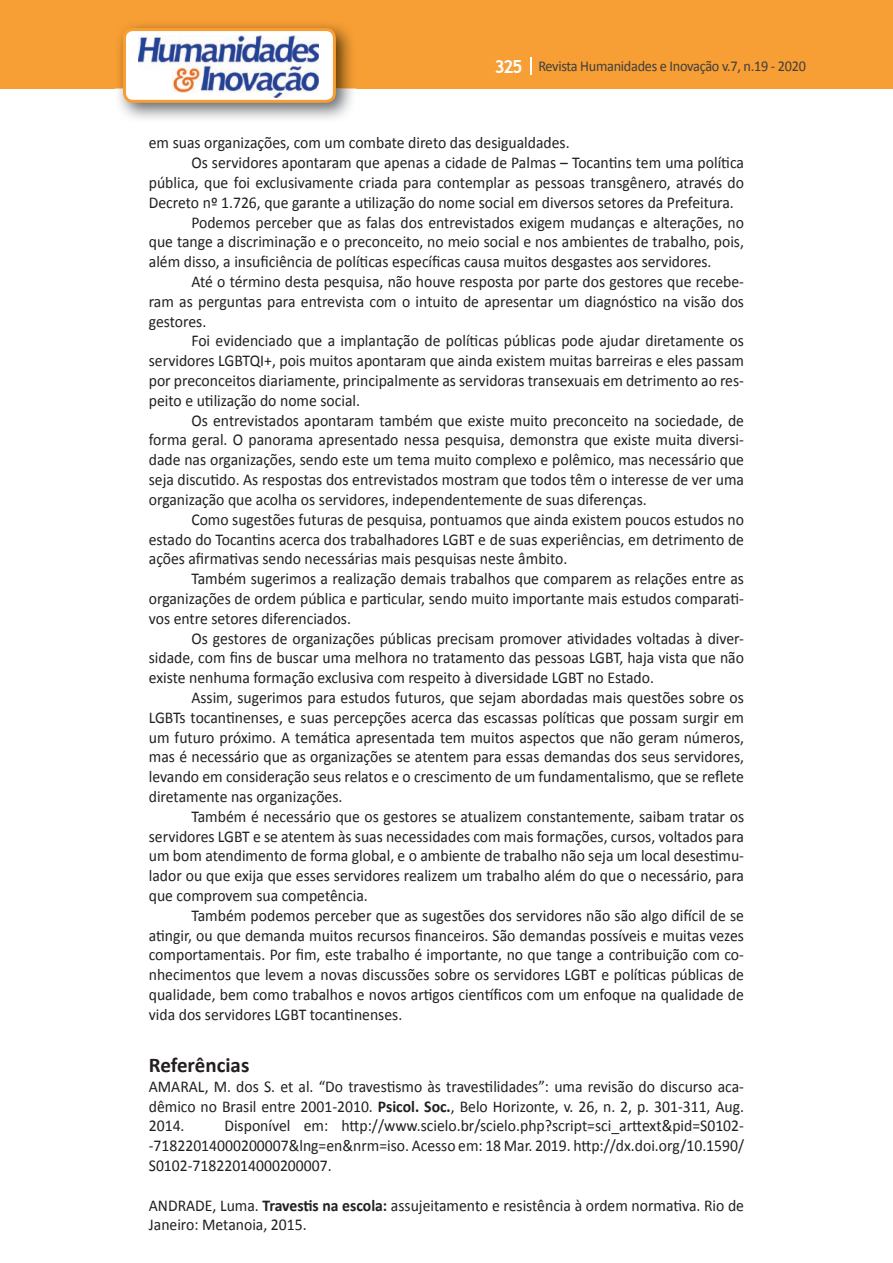
<style>
.page{position:relative;width:893px;height:1263px;background:#fff}
.page>*{position:absolute;margin:0;border:0;box-sizing:border-box;transform-origin:0 0}
.t1{font:700 21px "Calibri";color:#231f20}
.t2{font:16.5px/19.8px "Calibri";color:#231f20;text-align:justify;scale:.95 1}
.t3{font:15px "Calibri";letter-spacing:-.02em;color:#3e3e3f;scale:.95 1}
.s1{font-family:"Trebuchet MS";font-weight:700;font-size:18px;color:#fff}
.s2{font-weight:700}
</style>
<div class="page">
<div style="left:0;top:0;width:893px;height:88px;background:#f79e34"></div>
<svg style="left:530px;top:57px;width:2px;height:18px"></svg>
<img style="left:115px;top:24px;width:241px;height:95px">
<svg style="left:123px;top:28px;width:213px;height:75px"></svg>
<p class="t3" style="left:495px;top:57px;width:329px"><span class="s1">325</span> Revista Humanidades e Inovação v.7, n.19 - 2020</p>
<p class="t2" style="left:149px;top:133px;width:444px">em suas organizações, com um combate direto das desigualdades.</p>
<p class="t2" style="left:191px;top:153px;width:583px">Os servidores apontaram que apenas a cidade de Palmas – Tocantins tem uma política</p>
<p class="t2" style="left:149px;top:173px;width:628px">pública, que foi exclusivamente criada para contemplar as pessoas transgênero, através do</p>
<p class="t2" style="left:149px;top:193px;width:617px">Decreto nº 1.726, que garante a utilização do nome social em diversos setores da Prefeitura.</p>
<p class="t2" style="left:191px;top:212px;width:583px">Podemos perceber que as falas dos entrevistados exigem mudanças e alterações, no</p>
<p class="t2" style="left:149px;top:232px;width:628px">que tange a discriminação e o preconceito, no meio social e nos ambientes de trabalho, pois,</p>
<p class="t2" style="left:149px;top:252px;width:594px">além disso, a insuficiência de políticas específicas causa muitos desgastes aos servidores.</p>
<p class="t2" style="left:191px;top:272px;width:583px">Até o término desta pesquisa, não houve resposta por parte dos gestores que recebe-</p>
<p class="t2" style="left:149px;top:292px;width:628px">ram as perguntas para entrevista com o intuito de apresentar um diagnóstico na visão dos</p>
<p class="t2" style="left:149px;top:311px;width:62px">gestores.</p>
<p class="t2" style="left:191px;top:331px;width:583px">Foi evidenciado que a implantação de políticas públicas pode ajudar diretamente os</p>
<p class="t2" style="left:149px;top:351px;width:628px">servidores LGBTQI+, pois muitos apontaram que ainda existem muitas barreiras e eles passam</p>
<p class="t2" style="left:149px;top:371px;width:628px">por preconceitos diariamente, principalmente as servidoras transexuais em detrimento ao res-</p>
<p class="t2" style="left:149px;top:391px;width:224px">peito e utilização do nome social.</p>
<p class="t2" style="left:191px;top:410px;width:583px">Os entrevistados apontaram também que existe muito preconceito na sociedade, de</p>
<p class="t2" style="left:149px;top:430px;width:628px">forma geral. O panorama apresentado nessa pesquisa, demonstra que existe muita diversi-</p>
<p class="t2" style="left:149px;top:450px;width:628px">dade nas organizações, sendo este um tema muito complexo e polêmico, mas necessário que</p>
<p class="t2" style="left:149px;top:470px;width:628px">seja discutido. As respostas dos entrevistados mostram que todos têm o interesse de ver uma</p>
<p class="t2" style="left:149px;top:490px;width:526px">organização que acolha os servidores, independentemente de suas diferenças.</p>
<p class="t2" style="left:191px;top:509px;width:583px">Como sugestões futuras de pesquisa, pontuamos que ainda existem poucos estudos no</p>
<p class="t2" style="left:149px;top:529px;width:628px">estado do Tocantins acerca dos trabalhadores LGBT e de suas experiências, em detrimento de</p>
<p class="t2" style="left:149px;top:549px;width:442px">ações afirmativas sendo necessárias mais pesquisas neste âmbito.</p>
<p class="t2" style="left:191px;top:569px;width:583px">Também sugerimos a realização demais trabalhos que comparem as relações entre as</p>
<p class="t2" style="left:149px;top:589px;width:628px">organizações de ordem pública e particular, sendo muito importante mais estudos comparati-</p>
<p class="t2" style="left:149px;top:608px;width:214px">vos entre setores diferenciados.</p>
<p class="t2" style="left:191px;top:628px;width:583px">Os gestores de organizações públicas precisam promover atividades voltadas à diver-</p>
<p class="t2" style="left:149px;top:648px;width:628px">sidade, com fins de buscar uma melhora no tratamento das pessoas LGBT, haja vista que não</p>
<p class="t2" style="left:149px;top:668px;width:533px">existe nenhuma formação exclusiva com respeito à diversidade LGBT no Estado.</p>
<p class="t2" style="left:191px;top:688px;width:583px">Assim, sugerimos para estudos futuros, que sejam abordadas mais questões sobre os</p>
<p class="t2" style="left:149px;top:707px;width:628px">LGBTs tocantinenses, e suas percepções acerca das escassas políticas que possam surgir em</p>
<p class="t2" style="left:149px;top:727px;width:628px">um futuro próximo. A temática apresentada tem muitos aspectos que não geram números,</p>
<p class="t2" style="left:149px;top:747px;width:628px">mas é necessário que as organizações se atentem para essas demandas dos seus servidores,</p>
<p class="t2" style="left:149px;top:767px;width:628px">levando em consideração seus relatos e o crescimento de um fundamentalismo, que se reflete</p>
<p class="t2" style="left:149px;top:787px;width:205px">diretamente nas organizações.</p>
<p class="t2" style="left:191px;top:806px;width:583px">Também é necessário que os gestores se atualizem constantemente, saibam tratar os</p>
<p class="t2" style="left:149px;top:826px;width:628px">servidores LGBT e se atentem às suas necessidades com mais formações, cursos, voltados para</p>
<p class="t2" style="left:149px;top:846px;width:628px">um bom atendimento de forma global, e o ambiente de trabalho não seja um local desestimu-</p>
<p class="t2" style="left:149px;top:866px;width:628px">lador ou que exija que esses servidores realizem um trabalho além do que o necessário, para</p>
<p class="t2" style="left:149px;top:886px;width:232px">que comprovem sua competência.</p>
<p class="t2" style="left:191px;top:905px;width:583px">Também podemos perceber que as sugestões dos servidores não são algo difícil de se</p>
<p class="t2" style="left:149px;top:925px;width:628px">atingir, ou que demanda muitos recursos financeiros. São demandas possíveis e muitas vezes</p>
<p class="t2" style="left:149px;top:945px;width:628px">comportamentais. Por fim, este trabalho é importante, no que tange a contribuição com co-</p>
<p class="t2" style="left:149px;top:965px;width:628px">nhecimentos que levem a novas discussões sobre os servidores LGBT e políticas públicas de</p>
<p class="t2" style="left:149px;top:985px;width:628px">qualidade, bem como trabalhos e novos artigos científicos com um enfoque na qualidade de</p>
<p class="t2" style="left:149px;top:1004px;width:268px">vida dos servidores LGBT tocantinenses.</p>
<p class="t1" style="left:149px;top:1051px;width:102px">Referências</p>
<p class="t2" style="left:149px;top:1076px;width:628px">AMARAL, M. dos S. et al. “Do travestismo às travestilidades”: uma revisão do discurso aca&shy;dêmico no Brasil entre 2001-2010. <span class="s2">Psicol. Soc.</span>, Belo Horizonte, v. 26, n. 2, p. 301-311, Aug.<br>2014.</p>
<p class="t2" style="left:149px;top:1116px;width:628px;text-indent:76px">Disponível em: http://www.scielo.br/scielo.php?script=sci_arttext&amp;pid=S0102- -71822014000200007&amp;lng=en&amp;nrm=iso. Acesso em: 18 Mar. 2019. http://dx.doi.org/10.1590/ S0102-71822014000200007.</p>
<p class="t2" style="left:149px;top:1195px;width:628px">ANDRADE, Luma. <span class="s2">Travestis na escola:</span> assujeitamento e resistência à ordem normativa. Rio de<br>Janeiro: Metanoia, 2015.</p>
</div>
